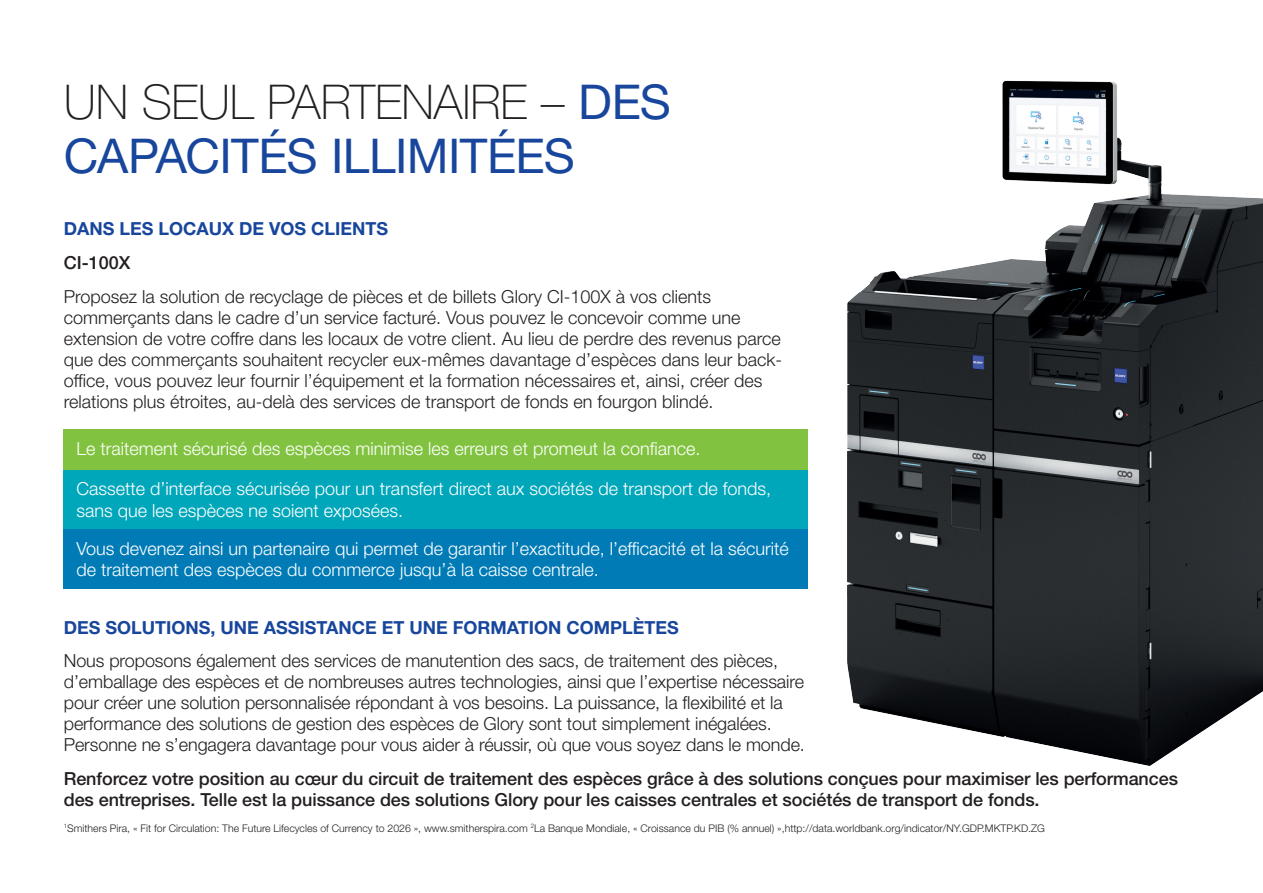
<style>
.page{position:relative;width:1263px;height:893px;background:#fff}
.page>*{position:absolute;margin:0;border:0;box-sizing:border-box;transform-origin:0 0}
.t1{font:48px/54px "Helvetica Neue LT Std";letter-spacing:-.015em;color:#18469d}
.t2{font:300 18px/21px "Helvetica Neue LT Std";letter-spacing:-.005em;color:#231f20}
.t3{font:300 18px/21px "Helvetica Neue LT Std";color:#fff}
.t4{font:500 18px/21px "Helvetica Neue LT Std";letter-spacing:-.005em;color:#231f20}
.t5{font:700 18px "Helvetica Neue LT Std";color:#18469d}
.t6{font:300 10.5px "Helvetica Neue LT Std";color:#231f20}
.s1{font-weight:100;color:#231f20}
</style>
<div class="page">
<div style="left:64px;top:429px;width:744px;height:41px;background:#81c340"></div>
<div style="left:64px;top:470px;width:744px;height:59px;background:#00a6b9"></div>
<div style="left:64px;top:529px;width:744px;height:60px;background:#007bb6"></div>
<img style="left:847px;top:80px;width:416px;height:686px">
<h1 class="t1" style="left:64px;top:75px;width:609px"><span class="s1">UN SEUL PARTENAIRE –</span> DES<br>CAPACITÉS ILLIMITÉES</h1>
<p class="t5" style="left:64px;top:217px;width:326px">DANS LES LOCAUX DE VOS CLIENTS</p>
<p class="t4" style="left:64px;top:252px;width:68px">CI-100X</p>
<p class="t2" style="left:64px;top:285px;width:720px">Proposez la solution de recyclage de pièces et de billets Glory CI-100X à vos clients commerçants dans le cadre d’un service facturé. Vous pouvez le concevoir comme une extension de votre coffre dans les locaux de votre client. Au lieu de perdre des revenus parce que des commerçants souhaitent recycler eux-mêmes davantage d’espèces dans leur back&shy;office, vous pouvez leur fournir l’équipement et la formation nécessaires et, ainsi, créer des relations plus étroites, au-delà des services de transport de fonds en fourgon blindé.</p>
<p class="t3" style="left:77px;top:438px;width:625px">Le traitement sécurisé des espèces minimise les erreurs et promeut la confiance.</p>
<p class="t3" style="left:77px;top:478px;width:696px">Cassette d’interface sécurisée pour un transfert direct aux sociétés de transport de fonds, sans que les espèces ne soient exposées.</p>
<p class="t3" style="left:77px;top:538px;width:714px">Vous devenez ainsi un partenaire qui permet de garantir l’exactitude, l’efficacité et la sécurité de traitement des espèces du commerce jusqu’à la caisse centrale.</p>
<p class="t5" style="left:64px;top:616px;width:617px">DES SOLUTIONS, UNE ASSISTANCE ET UNE FORMATION COMPLÈTES</p>
<p class="t2" style="left:64px;top:650px;width:743px">Nous proposons également des services de manutention des sacs, de traitement des pièces, d’emballage des espèces et de nombreuses autres technologies, ainsi que l’expertise nécessaire pour créer une solution personnalisée répondant à vos besoins. La puissance, la flexibilité et la performance des solutions de gestion des espèces de Glory sont tout simplement inégalées.<br>Personne ne s’engagera davantage pour vous aider à réussir, où que vous soyez dans le monde.</p>
<p class="t4" style="left:64px;top:768px;width:1116px">Renforcez votre position au cœur du circuit de traitement des espèces grâce à des solutions conçues pour maximiser les performances des entreprises. Telle est la puissance des solutions Glory pour les caisses centrales et sociétés de transport de fonds.</p>
<p class="t6" style="left:64px;top:821px;width:983px"><sup>1</sup>Smithers Pira, « Fit for Circulation: The Future Lifecycles of Currency to 2026 », www.smitherspira.com <sup>2</sup>La Banque Mondiale, « Croissance du PIB (% annuel) »,http://data.worldbank.org/indicator/NY.GDP.MKTP.KD.ZG</p>
</div>
